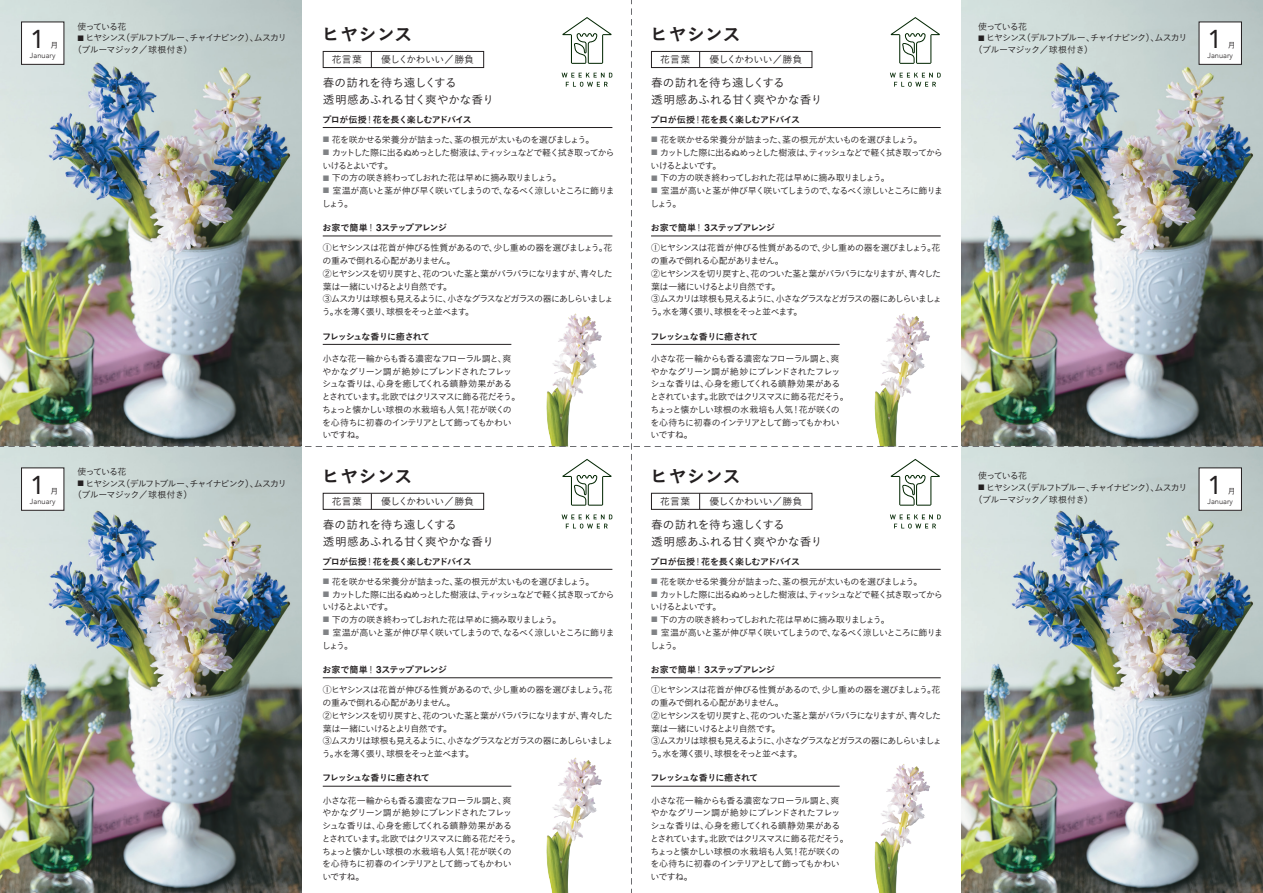
<style>
.page{position:relative;width:1263px;height:893px;background:#fff}
.page>*{position:absolute;margin:0;border:0;box-sizing:border-box;transform-origin:0 0}
.t1{font:25.8px "Avenir";color:#231f20}
.t2{font:18px "Koburina Go Std W6";letter-spacing:.005em;color:#231f20}
.t3{font:11.7px/17px "Koburina Go Std W3";letter-spacing:-.03em;color:#231f20}
.t4{font:9.9px "Koburina Go Std W3";letter-spacing:-.055em;color:#231f20}
.t5{font:9px/12.8px "Koburina Go Std W3";letter-spacing:-.1em;color:#231f20}
.t6{font:9px/12.8px "Koburina Go Std W3";letter-spacing:-.075em;color:#231f20}
.t7{font:9px/12.8px "Koburina Go Std W3";letter-spacing:-.125em;color:#231f20}
.t8{font:9px "Koburina Go Std W3";letter-spacing:-.065em;color:#231f20}
.t9{font:9px "Koburina Go Std W6";letter-spacing:-.085em;color:#231f20}
.t10{font:9px "Koburina Go Std W3";letter-spacing:-.07em;color:#231f20}
.t11{font:9px "Koburina Go Std W6";letter-spacing:-.11em;color:#231f20}
.t12{font:7.95px "Koburina Go Std W3";color:#231f20}
.t13{font:300 7.5px "Avenir";color:#231f20}
.s1{font-size:7.2px}
.s2{font-family:"Koburina Go Std W3"}
.s3{font-size:7.2px;color:#808285}
.s4{font-family:"Helvetica";font-weight:700;font-size:9.9px}
</style>
<div class="page">
<img style="left:0;top:0;width:1263px;height:893px">
<div style="left:22px;top:22px;width:42px;height:42px;background:#fff"></div>
<div style="left:21px;top:22px;width:43px;height:43px;border:1px solid #231f20"></div>
<div style="left:1199px;top:22px;width:42px;height:42px;background:#fff"></div>
<div style="left:1199px;top:22px;width:43px;height:43px;border:1px solid #231f20"></div>
<div style="left:22px;top:468px;width:42px;height:42px;background:#fff"></div>
<div style="left:21px;top:468px;width:43px;height:43px;border:1px solid #231f20"></div>
<div style="left:1199px;top:468px;width:42px;height:42px;background:#fff"></div>
<div style="left:1199px;top:468px;width:43px;height:43px;border:1px solid #231f20"></div>
<h1 class="t1" style="left:30px;top:23px;width:16px">1</h1>
<p class="t12" style="left:50px;top:39px;width:9px">月</p>
<p class="t13" style="left:30px;top:50px;width:27px">January</p>
<p class="t5" style="left:77px;top:20px;width:50px">使っている花</p>
<p class="t5" style="left:73px;top:32px;width:215px;line-height:11.7px;text-indent:4px"><span class="s1">■</span> ヒヤシンス（デルフトブルー、チャイナピンク）、ムスカリ（ブルーマジック／球根付き）</p>
<h2 class="t2" style="left:321px;top:21px;width:93px">ヒヤシンス</h2>
<p class="t4" style="left:332px;top:52px;width:32px">花言葉</p>
<p class="t4" style="left:381px;top:52px;width:94px">優しくかわいい／勝負</p>
<h2 class="t2" style="left:650px;top:21px;width:93px">ヒヤシンス</h2>
<p class="t4" style="left:660px;top:52px;width:32px">花言葉</p>
<p class="t4" style="left:709px;top:52px;width:94px">優しくかわいい／勝負</p>
<p class="t5" style="left:978px;top:20px;width:50px">使っている花</p>
<p class="t5" style="left:973px;top:32px;width:215px;line-height:11.7px;text-indent:4px"><span class="s1">■</span> ヒヤシンス（デルフトブルー、チャイナピンク）、ムスカリ（ブルーマジック／球根付き）</p>
<h1 class="t1" style="left:1208px;top:23px;width:16px">1</h1>
<p class="t12" style="left:1228px;top:39px;width:9px">月</p>
<p class="t13" style="left:1207px;top:50px;width:27px">January</p>
<p class="t3" style="left:323px;top:74px;width:173px">春の訪れを待ち遠しくする<br>透明感あふれる甘く爽やかな香り</p>
<p class="t3" style="left:651px;top:74px;width:173px">春の訪れを待ち遠しくする<br>透明感あふれる甘く爽やかな香り</p>
<p class="t9" style="left:322px;top:112px;width:151px">プロが伝授<span class="s2">！</span>花を長く楽しむアドバイス</p>
<p class="t9" style="left:651px;top:112px;width:151px">プロが伝授<span class="s2">！</span>花を長く楽しむアドバイス</p>
<p class="t8" style="left:323px;top:133px;width:273px"><span class="s3">■</span> 花を咲かせる栄養分が詰まった、茎の根元が太いものを選びましょう。</p>
<p class="t7" style="left:322px;top:146px;width:294px"><span class="s3">■</span> カットした際に出るぬめっとした樹液は、ティッシュなどで軽く拭き取ってからいけるとよいです。</p>
<p class="t10" style="left:323px;top:171px;width:240px"><span class="s3">■</span> 下の方の咲き終わってしおれた花は早めに摘み取りましょう。</p>
<p class="t5" style="left:322px;top:184px;width:294px"><span class="s3">■</span> 室温が高いと茎が伸び早く咲いてしまうので、なるべく涼しいところに飾りましょう。</p>
<p class="t8" style="left:651px;top:133px;width:273px"><span class="s3">■</span> 花を咲かせる栄養分が詰まった、茎の根元が太いものを選びましょう。</p>
<p class="t7" style="left:651px;top:146px;width:294px"><span class="s3">■</span> カットした際に出るぬめっとした樹液は、ティッシュなどで軽く拭き取ってからいけるとよいです。</p>
<p class="t10" style="left:651px;top:171px;width:240px"><span class="s3">■</span> 下の方の咲き終わってしおれた花は早めに摘み取りましょう。</p>
<p class="t5" style="left:650px;top:184px;width:294px"><span class="s3">■</span> 室温が高いと茎が伸び早く咲いてしまうので、なるべく涼しいところに飾りましょう。</p>
<p class="t9" style="left:322px;top:221px;width:126px">お家で簡単<span class="s2">！</span><span class="s4">3</span>ステップアレンジ</p>
<p class="t5" style="left:322px;top:242px;width:293px">①ヒヤシンスは花首が伸びる性質があるので、少し重めの器を選びましょう。花の重みで倒れる心配がありません。<br>②ヒヤシンスを切り戻すと、花のついた茎と葉がバラバラになりますが、青々した葉は一緒にいけるとより自然です。<br>③ムスカリは球根も見えるように、小さなグラスなどガラスの器にあしらいましょう。水を薄く張り、球根をそっと並べます。</p>
<p class="t9" style="left:651px;top:221px;width:126px">お家で簡単<span class="s2">！</span><span class="s4">3</span>ステップアレンジ</p>
<p class="t5" style="left:650px;top:242px;width:293px">①ヒヤシンスは花首が伸びる性質があるので、少し重めの器を選びましょう。花の重みで倒れる心配がありません。<br>②ヒヤシンスを切り戻すと、花のついた茎と葉がバラバラになりますが、青々した葉は一緒にいけるとより自然です。<br>③ムスカリは球根も見えるように、小さなグラスなどガラスの器にあしらいましょう。水を薄く張り、球根をそっと並べます。</p>
<p class="t11" style="left:322px;top:329px;width:109px">フレッシュな香りに癒されて</p>
<p class="t11" style="left:650px;top:329px;width:109px">フレッシュな香りに癒されて</p>
<p class="t6" style="left:322px;top:352px;width:200px">小さな花一輪からも香る濃密なフローラル調と、爽やかなグリーン調が絶妙にブレンドされたフレッシュな香りは、心身を癒してくれる鎮静効果があるとされています。北欧ではクリスマスに飾る花だそう。ちょっと懐かしい球根の水栽培も人気！花が咲くのを心待ちに初春のインテリアとして飾ってもかわいいですね。</p>
<p class="t6" style="left:650px;top:352px;width:200px">小さな花一輪からも香る濃密なフローラル調と、爽やかなグリーン調が絶妙にブレンドされたフレッシュな香りは、心身を癒してくれる鎮静効果があるとされています。北欧ではクリスマスに飾る花だそう。ちょっと懐かしい球根の水栽培も人気！花が咲くのを心待ちに初春のインテリアとして飾ってもかわいいですね。</p>
<h1 class="t1" style="left:30px;top:468px;width:16px">1</h1>
<p class="t12" style="left:50px;top:485px;width:9px">月</p>
<p class="t13" style="left:30px;top:496px;width:27px">January</p>
<p class="t5" style="left:77px;top:465px;width:50px">使っている花</p>
<p class="t5" style="left:73px;top:477px;width:215px;line-height:11.7px;text-indent:4px"><span class="s1">■</span> ヒヤシンス（デルフトブルー、チャイナピンク）、ムスカリ（ブルーマジック／球根付き）</p>
<h2 class="t2" style="left:321px;top:463px;width:93px">ヒヤシンス</h2>
<p class="t4" style="left:332px;top:493px;width:32px">花言葉</p>
<p class="t4" style="left:381px;top:493px;width:94px">優しくかわいい／勝負</p>
<h2 class="t2" style="left:650px;top:463px;width:93px">ヒヤシンス</h2>
<p class="t4" style="left:660px;top:493px;width:32px">花言葉</p>
<p class="t4" style="left:709px;top:493px;width:94px">優しくかわいい／勝負</p>
<p class="t5" style="left:978px;top:469px;width:50px">使っている花</p>
<p class="t5" style="left:973px;top:482px;width:215px;line-height:11.7px;text-indent:4px"><span class="s1">■</span> ヒヤシンス（デルフトブルー、チャイナピンク）、ムスカリ（ブルーマジック／球根付き）</p>
<h1 class="t1" style="left:1208px;top:468px;width:16px">1</h1>
<p class="t12" style="left:1228px;top:485px;width:9px">月</p>
<p class="t13" style="left:1207px;top:496px;width:27px">January</p>
<p class="t3" style="left:323px;top:516px;width:173px">春の訪れを待ち遠しくする<br>透明感あふれる甘く爽やかな香り</p>
<p class="t3" style="left:651px;top:516px;width:173px">春の訪れを待ち遠しくする<br>透明感あふれる甘く爽やかな香り</p>
<p class="t9" style="left:322px;top:554px;width:151px">プロが伝授<span class="s2">！</span>花を長く楽しむアドバイス</p>
<p class="t9" style="left:651px;top:554px;width:151px">プロが伝授<span class="s2">！</span>花を長く楽しむアドバイス</p>
<p class="t8" style="left:323px;top:575px;width:273px"><span class="s3">■</span> 花を咲かせる栄養分が詰まった、茎の根元が太いものを選びましょう。</p>
<p class="t7" style="left:322px;top:588px;width:294px"><span class="s3">■</span> カットした際に出るぬめっとした樹液は、ティッシュなどで軽く拭き取ってからいけるとよいです。</p>
<p class="t10" style="left:323px;top:613px;width:240px"><span class="s3">■</span> 下の方の咲き終わってしおれた花は早めに摘み取りましょう。</p>
<p class="t5" style="left:322px;top:626px;width:294px"><span class="s3">■</span> 室温が高いと茎が伸び早く咲いてしまうので、なるべく涼しいところに飾りましょう。</p>
<p class="t8" style="left:651px;top:575px;width:273px"><span class="s3">■</span> 花を咲かせる栄養分が詰まった、茎の根元が太いものを選びましょう。</p>
<p class="t7" style="left:651px;top:588px;width:294px"><span class="s3">■</span> カットした際に出るぬめっとした樹液は、ティッシュなどで軽く拭き取ってからいけるとよいです。</p>
<p class="t10" style="left:651px;top:613px;width:240px"><span class="s3">■</span> 下の方の咲き終わってしおれた花は早めに摘み取りましょう。</p>
<p class="t5" style="left:650px;top:626px;width:294px"><span class="s3">■</span> 室温が高いと茎が伸び早く咲いてしまうので、なるべく涼しいところに飾りましょう。</p>
<p class="t9" style="left:322px;top:663px;width:126px">お家で簡単<span class="s2">！</span><span class="s4">3</span>ステップアレンジ</p>
<p class="t5" style="left:322px;top:683px;width:293px">①ヒヤシンスは花首が伸びる性質があるので、少し重めの器を選びましょう。花の重みで倒れる心配がありません。<br>②ヒヤシンスを切り戻すと、花のついた茎と葉がバラバラになりますが、青々した葉は一緒にいけるとより自然です。<br>③ムスカリは球根も見えるように、小さなグラスなどガラスの器にあしらいましょう。水を薄く張り、球根をそっと並べます。</p>
<p class="t9" style="left:651px;top:663px;width:126px">お家で簡単<span class="s2">！</span><span class="s4">3</span>ステップアレンジ</p>
<p class="t5" style="left:650px;top:683px;width:293px">①ヒヤシンスは花首が伸びる性質があるので、少し重めの器を選びましょう。花の重みで倒れる心配がありません。<br>②ヒヤシンスを切り戻すと、花のついた茎と葉がバラバラになりますが、青々した葉は一緒にいけるとより自然です。<br>③ムスカリは球根も見えるように、小さなグラスなどガラスの器にあしらいましょう。水を薄く張り、球根をそっと並べます。</p>
<p class="t11" style="left:322px;top:771px;width:109px">フレッシュな香りに癒されて</p>
<p class="t11" style="left:650px;top:771px;width:109px">フレッシュな香りに癒されて</p>
<p class="t6" style="left:322px;top:794px;width:200px">小さな花一輪からも香る濃密なフローラル調と、爽やかなグリーン調が絶妙にブレンドされたフレッシュな香りは、心身を癒してくれる鎮静効果があるとされています。北欧ではクリスマスに飾る花だそう。ちょっと懐かしい球根の水栽培も人気！花が咲くのを心待ちに初春のインテリアとして飾ってもかわいいですね。</p>
<p class="t6" style="left:650px;top:794px;width:200px">小さな花一輪からも香る濃密なフローラル調と、爽やかなグリーン調が絶妙にブレンドされたフレッシュな香りは、心身を癒してくれる鎮静効果があるとされています。北欧ではクリスマスに飾る花だそう。ちょっと懐かしい球根の水栽培も人気！花が咲くのを心待ちに初春のインテリアとして飾ってもかわいいですね。</p>
</div>
